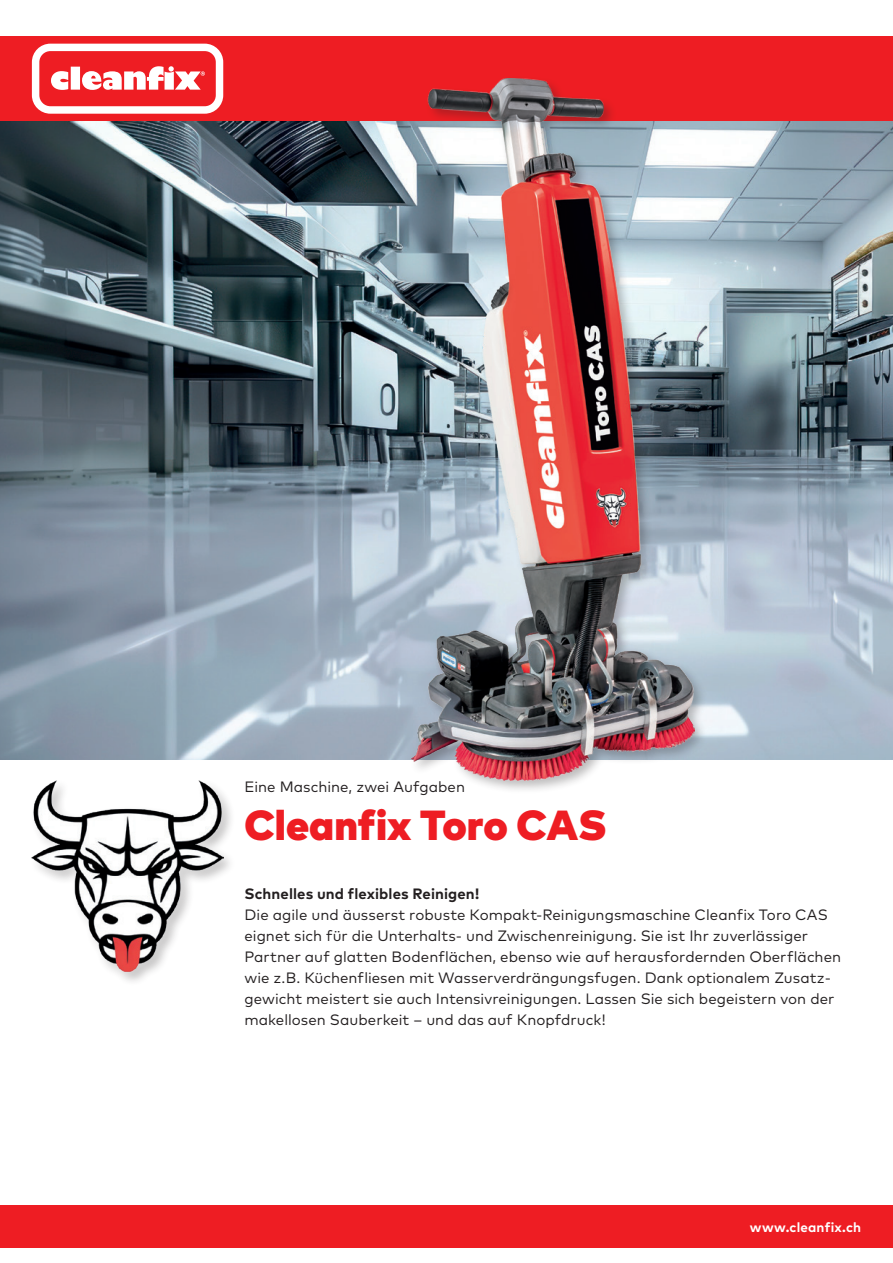
<style>
.page{position:relative;width:893px;height:1263px;background:#fff}
.page>*{position:absolute;margin:0;border:0;box-sizing:border-box;transform-origin:0 0}
._28_30_Black{font:900 42px "Mark W1 G";letter-spacing:-.005em;color:#ee1d23}
._10_14_Regular{font:15px/21px "Mark W1 G";letter-spacing:.005em;color:#231f20}
._10_14_Bold{font:700 15px "Mark W1 G";letter-spacing:.005em;color:#231f20}
.t1{font:700 13.5px "Mark W1 G";letter-spacing:.01em;color:#fff}
</style>
<div class="page">
<div style="left:0;top:36px;width:893px;height:85px;background:#ee1d23"></div>
<div style="left:0;top:1205px;width:893px;height:43px;background:#ee1d23"></div>
<svg style="left:32px;top:44px;width:191px;height:70px"></svg>
<img style="left:0;top:121px;width:893px;height:638px">
<div style="left:409px;top:76px;width:299px;height:718px;background:#231f20;opacity:.3"></div>
<img style="left:411px;top:79px;width:283px;height:701px">
<img style="left:32px;top:780px;width:191px;height:192px">
<p class="_10_14_Regular" style="left:244px;top:775px;width:222px">Eine Maschine, zwei Aufgaben</p>
<p class="_28_30_Black" style="left:244px;top:793px;width:363px">Cleanfix Toro CAS</p>
<p class="_10_14_Bold" style="left:244px;top:882px;width:236px">Schnelles und flexibles Reinigen!</p>
<p class="_10_14_Regular" style="left:244px;top:903px;width:598px">Die agile und äusserst robuste Kompakt-Reinigungs maschine Cleanfix Toro CAS eignet sich für die Unterhalts- und Zwischenreinigung. Sie ist Ihr zuverlässiger Partner auf glatten Bodenflächen, ebenso wie auf herausfordernden Oberflächen wie z.B. Küchenfliesen mit Wasserverdrängungsfugen. Dank optionalem Zusatz&shy;gewicht meistert sie auch Intensivreinigungen. Lassen Sie sich begeistern von der makellosen Sauberkeit – und das auf Knopfdruck!</p>
<p class="t1" style="left:750px;top:1217px;width:113px">www.cleanfix.ch</p>
</div>
